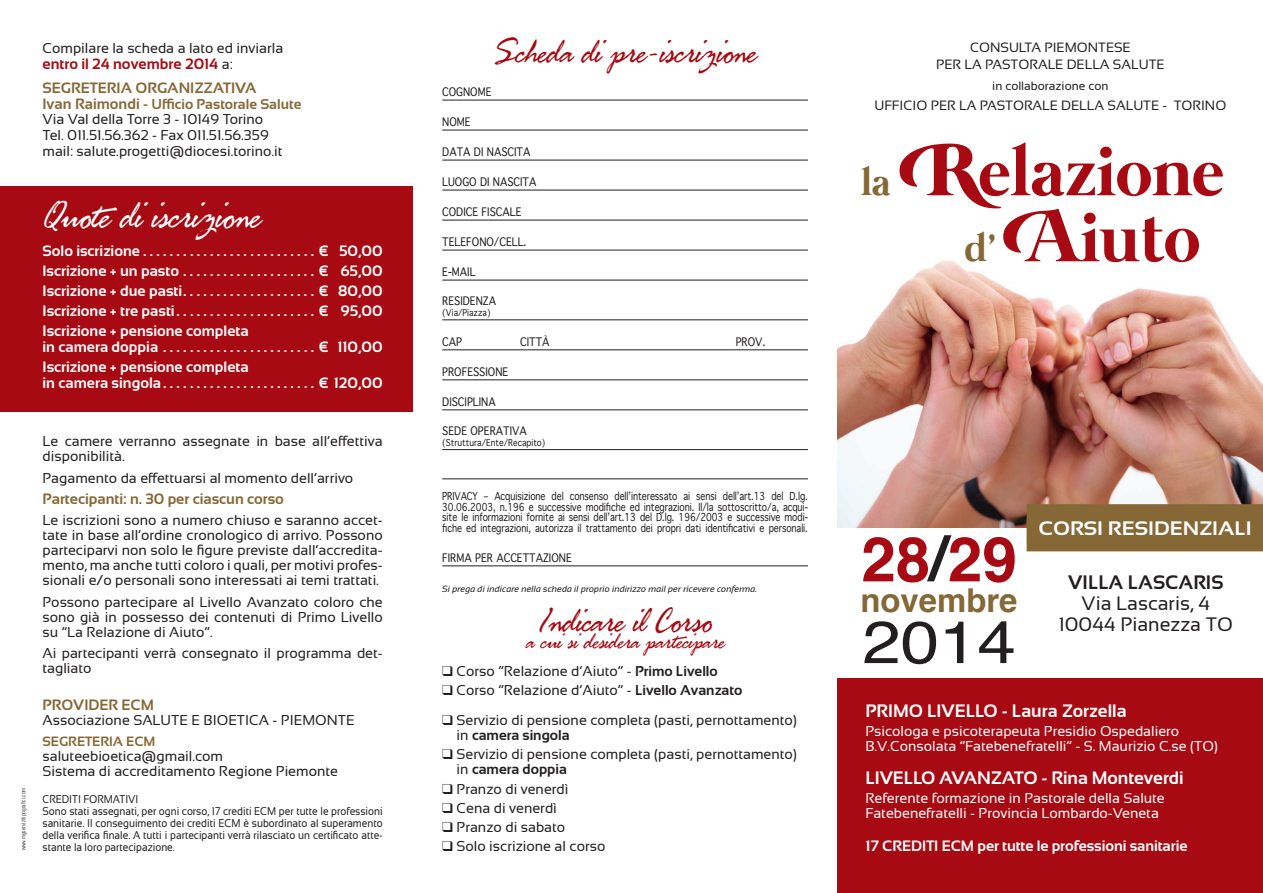
<style>
.page{position:relative;width:1263px;height:893px;background:#fff}
.page>*{position:absolute;margin:0;border:0;box-sizing:border-box;transform-origin:0 0}
.t1{font:700 70.5px/66px "Mermaid Swash Caps";color:#a70a12}
.t2{font:700 62.25px "Helvetica";color:#a70a12}
.t3{font:59.55px "Helvetica";color:#231f20;scale:1.16 1}
.t4{font:40.5px "Fresh Script";color:#fff}
.t5{font:36px "Fresh Script";color:#a70a12}
.t6{font:700 32.85px "Helvetica";color:#866837}
.t7{font:24px "Fresh Script";color:#a70a12}
.t8{font:19.5px/21px "Sansation";color:#231f20;text-align:center}
.t9{font:700 19.5px "Sansation";color:#fff;scale:1.1 1}
.t10{font:700 19.5px "Sansation";color:#231f20}
.t11{font:700 18px "Sansation";letter-spacing:-.005em;color:#fff}
.t12{font:700 15px/15.8px "Sansation";color:#fff}
.t13{font:700 15px/24.3px "Sansation";color:#866837}
.t14{font:14.25px/15px "Sansation";color:#231f20}
.t15{font:14.25px/15px "Sansation";color:#fff}
.t16{font:13.5px/16.5px "Sansation";color:#231f20;text-align:center}
.t17{font:700 13.5px "Sansation";color:#866837}
.t18{font:12px "Sansation";color:#231f20}
.t19{font:11.25px/12px "Sansation";color:#231f20;scale:.9 1}
.t20{font:11.25px "Geneva";color:#231f20;scale:.9 1}
.t21{font:10.5px/10.5px "Geneva";letter-spacing:-.01em;color:#231f20;text-align:justify;scale:.83 1}
.t22{font:italic 9px "Sansation";color:#231f20}
.t23{font:9px "Geneva";color:#231f20;scale:.9 1}
.t24{font:300 condensed 6px "Arial";color:#231f20}
.s1{color:#a70a12}
.s2{font-weight:400;font-size:14.25px;color:#231f20}
.s3{font-weight:700;font-size:15px;color:#866837}
.s4{font-weight:700;color:#866837}
.s5{font-weight:700}
.s6{font-family:"Mermaid";font-size:39px;color:#866837}
.s7{font-size:75px}
.s8{color:#231f20}
</style>
<div class="page">
<div style="left:0;top:187px;width:412px;height:225px;background:#a70a12"></div>
<img style="left:838px;top:260px;width:425px;height:268px">
<div style="left:1026px;top:504px;width:237px;height:47px;background:#866837"></div>
<div style="left:838px;top:679px;width:425px;height:214px;background:#a70a12"></div>
<hr style="left:442px;top:100px;width:366px;height:1px;background:#231f20">
<hr style="left:442px;top:130px;width:366px;height:1px;background:#231f20">
<hr style="left:442px;top:160px;width:366px;height:1px;background:#231f20">
<hr style="left:442px;top:190px;width:366px;height:1px;background:#231f20">
<hr style="left:442px;top:220px;width:366px;height:1px;background:#231f20">
<hr style="left:442px;top:250px;width:366px;height:1px;background:#231f20">
<hr style="left:442px;top:280px;width:366px;height:1px;background:#231f20">
<hr style="left:442px;top:320px;width:366px;height:1px;background:#231f20">
<hr style="left:442px;top:350px;width:366px;height:1px;background:#231f20">
<hr style="left:442px;top:380px;width:366px;height:1px;background:#231f20">
<hr style="left:442px;top:410px;width:366px;height:1px;background:#231f20">
<hr style="left:442px;top:449px;width:366px;height:1px;background:#231f20">
<hr style="left:442px;top:479px;width:366px;height:1px;background:#231f20">
<hr style="left:442px;top:566px;width:366px;height:1px;background:#231f20">
<p class="t14" style="left:43px;top:40px;width:242px">Compilare la scheda a lato ed inviarla</p>
<p class="t13" style="left:43px;top:51px;width:216px"><span class="s1">entro il 24 novembre 2014</span> <span class="s2">a:<br></span>SEGRETERIA ORGANIZZATIVA</p>
<p class="t14" style="left:43px;top:96px;width:260px;line-height:15.8px"><span class="s3">Ivan Raimondi -</span> <span class="s4">Ufficio Pastorale Salute </span>Via Val della Torre 3 - 10149 Torino<br>Tel. 011.51.56.362 - Fax 011.51.56.359 mail: salute.progetti@diocesi.torino.it</p>
<h3 class="t4" style="left:43px;top:197px;width:219px">Quote di iscrizione</h3>
<p class="t12" style="left:43px;top:243px;width:102px">Solo iscrizione...........................</p>
<p class="t12" style="left:319px;top:243px;width:65px">€ 50,00</p>
<p class="t12" style="left:43px;top:263px;width:142px">Iscrizione + un pasto.....................</p>
<p class="t12" style="left:319px;top:263px;width:65px">€ 65,00</p>
<p class="t12" style="left:43px;top:283px;width:144px">Iscrizione + due pasti.....................</p>
<p class="t12" style="left:319px;top:283px;width:65px">€ 80,00</p>
<p class="t12" style="left:43px;top:303px;width:137px">Iscrizione + tre pasti......................</p>
<p class="t12" style="left:319px;top:303px;width:65px">€ 95,00</p>
<p class="t12" style="left:43px;top:323px;width:208px">Iscrizione + pensione completa in camera doppia........................</p>
<p class="t12" style="left:319px;top:339px;width:65px">€ 110,00</p>
<p class="t12" style="left:43px;top:359px;width:208px">Iscrizione + pensione completa in camera singola........................</p>
<p class="t12" style="left:319px;top:375px;width:65px">€ 120,00</p>
<p class="t24" style="left:20px;top:850px;width:64px;rotate:-90deg">www.mgservizitipografici.com</p>
<p class="t14" style="left:43px;top:434px;width:342px">Le camere verranno assegnate in base all’effettiva disponibilità.</p>
<p class="t14" style="left:43px;top:470px;width:312px">Pagamento da effettuarsi al momento dell’arrivo</p>
<p class="t13" style="left:43px;top:487px;width:243px">Partecipanti: n. 30 per ciascun corso</p>
<p class="t14" style="left:43px;top:513px;width:342px;text-align:justify">Le iscrizioni sono a numero chiuso e saranno accet&shy;tate in base all’ordine cronologico di arrivo. Possono parteciparvi non solo le figure previste dall’accredita&shy;mento, ma anche tutti coloro i quali, per motivi profes&shy;sionali e/o personali sono interessati ai temi trattati.</p>
<p class="t14" style="left:43px;top:594px;width:342px;text-align:justify">Possono partecipare al Livello Avanzato coloro che sono già in possesso dei contenuti di Primo Livello su “La Relazione di Aiuto”.</p>
<p class="t14" style="left:43px;top:646px;width:342px">Ai partecipanti verrà consegnato il programma det&shy;tagliato</p>
<p class="t13" style="left:43px;top:692px;width:113px">PROVIDER ECM</p>
<p class="t14" style="left:43px;top:712px;width:314px">Associazione SALUTE E BIOETICA - PIEMONTE</p>
<p class="t17" style="left:43px;top:734px;width:114px">SEGRETERIA ECM</p>
<p class="t14" style="left:43px;top:748px;width:297px">saluteebioetica@gmail.com<br>Sistema di accreditamento Regione Piemonte</p>
<p class="t19" style="left:43px;top:793px;width:379px">CREDITI FORMATIVI<br>Sono stati assegnati, per ogni corso, 17 crediti ECM per tutte le professioni sanitarie. Il conseguimento dei crediti ECM è subordinato al superamento della verifica finale. A tutti i partecipanti verrà rilasciato un certificato atte&shy;stante la loro partecipazione.</p>
<h3 class="t5" style="left:495px;top:35px;width:263px">Scheda di pre-iscrizione</h3>
<p class="t20" style="left:442px;top:82px;width:56px">COGNOME</p>
<p class="t20" style="left:442px;top:112px;width:33px">NOME</p>
<p class="t20" style="left:442px;top:142px;width:99px">DATA DI NASCITA</p>
<p class="t20" style="left:442px;top:172px;width:106px">LUOGO DI NASCITA</p>
<p class="t20" style="left:442px;top:202px;width:90px">CODICE FISCALE</p>
<p class="t20" style="left:442px;top:232px;width:95px">TELEFONO/CELL.</p>
<p class="t20" style="left:442px;top:262px;width:39px">E-MAIL</p>
<p class="t20" style="left:442px;top:292px;width:61px">RESIDENZA</p>
<p class="t23" style="left:442px;top:305px;width:55px">(Via/Piazza)</p>
<p class="t20" style="left:442px;top:332px;width:24px">CAP</p>
<p class="t20" style="left:520px;top:332px;width:34px">CITTÀ</p>
<p class="t20" style="left:736px;top:332px;width:35px">PROV.</p>
<p class="t20" style="left:442px;top:362px;width:75px">PROFESSIONE</p>
<p class="t20" style="left:442px;top:392px;width:61px">DISCIPLINA</p>
<p class="t20" style="left:442px;top:421px;width:95px">SEDE OPERATIVA</p>
<p class="t23" style="left:442px;top:435px;width:116px">(Struttura/Ente/Recapito)</p>
<p class="t21" style="left:442px;top:491px;width:442px">PRIVACY – Acquisizione del consenso dell’interessato ai sensi dell’art.13 del D.lg.<br>30.06.2003, n.196 e successive modifiche ed integrazioni. Il/la sottoscritto/a, acqui&shy;site le informazioni fornite ai sensi dell’art.13 del D.lg. 196/2003 e successive modi&shy;fiche ed integrazioni, autorizza il trattamento dei propri dati identificativi e personali.</p>
<p class="t20" style="left:442px;top:548px;width:145px">FIRMA PER ACCETTAZIONE</p>
<p class="t22" style="left:442px;top:584px;width:316px">Si prega di indicare nella scheda il proprio indirizzo mail per ricevere conferma.</p>
<h3 class="t5" style="left:539px;top:604px;width:174px">Indicare il Corso</h3>
<h3 class="t7" style="left:526px;top:630px;width:200px">a cui si desidera partecipare</h3>
<p class="t14" style="left:442px;top:663px;width:277px">❑ Corso “Relazione d’Aiuto” - <span class="s5">Primo Livello</span></p>
<p class="t14" style="left:442px;top:683px;width:302px">❑ Corso “Relazione d’Aiuto” - <span class="s5">Livello Avanzato</span></p>
<p class="t14" style="left:456px;top:713px;width:342px;text-indent:-14px">❑ Servizio di pensione completa (pasti, pernottamento) in <span class="s5">camera singola</span></p>
<p class="t14" style="left:456px;top:747px;width:342px;text-indent:-14px">❑ Servizio di pensione completa (pasti, pernottamento) in <span class="s5">camera doppia</span></p>
<p class="t14" style="left:442px;top:781px;width:128px">❑ Pranzo di venerdì</p>
<p class="t14" style="left:442px;top:800px;width:116px">❑ Cena di venerdì</p>
<p class="t14" style="left:442px;top:820px;width:124px">❑ Pranzo di sabato</p>
<p class="t14" style="left:442px;top:839px;width:165px">❑ Solo iscrizione al corso</p>
<p class="t16" style="left:936px;top:39px;width:230px">CONSULTA PIEMONTESE<br>PER LA PASTORALE DELLA SALUTE</p>
<p class="t18" style="left:992px;top:79px;width:118px">in collaborazione con</p>
<p class="t16" style="left:874px;top:97px;width:353px">UFFICIO PER LA PASTORALE DELLA SALUTE - TORINO</p>
<h1 class="t1" style="left:965px;top:144px;width:261px;text-indent:-104px"><span class="s6">la</span> <span class="s7">R</span>elazione <span class="s6">d’</span> <span class="s7">A</span>iuto</h1>
<h3 class="t9" style="left:1038px;top:517px;width:196px">CORSI RESIDENZIALI</h3>
<h2 class="t2" style="left:861px;top:509px;width:157px">28<span class="s8">/</span>29</h2>
<h3 class="t6" style="left:860px;top:574px;width:159px">novembre</h3>
<h3 class="t3" style="left:862px;top:596px;width:134px">2014</h3>
<p class="t11" style="left:865px;top:700px;width:263px">PRIMO LIVELLO - Laura Zorzella</p>
<p class="t15" style="left:865px;top:723px;width:354px">Psicologa e psicoterapeuta Presidio Ospedaliero<br>B.V.Consolata “Fatebenefratelli” - S. Maurizio C.se (TO)</p>
<p class="t11" style="left:865px;top:767px;width:320px">LIVELLO AVANZATO - Rina Monteverdi</p>
<p class="t15" style="left:865px;top:791px;width:301px">Referente formazione in Pastorale della Salute<br>Fatebenefratelli - Provincia Lombardo-Veneta</p>
<p class="t12" style="left:865px;top:838px;width:324px">17 CREDITI ECM per tutte le professioni sanitarie</p>
<h3 class="t10" style="left:1068px;top:572px;width:157px">VILLA LASCARIS</h3>
<h3 class="t8" style="left:1059px;top:593px;width:176px">Via Lascaris, 4<br>10044 Pianezza TO</h3>
</div>
